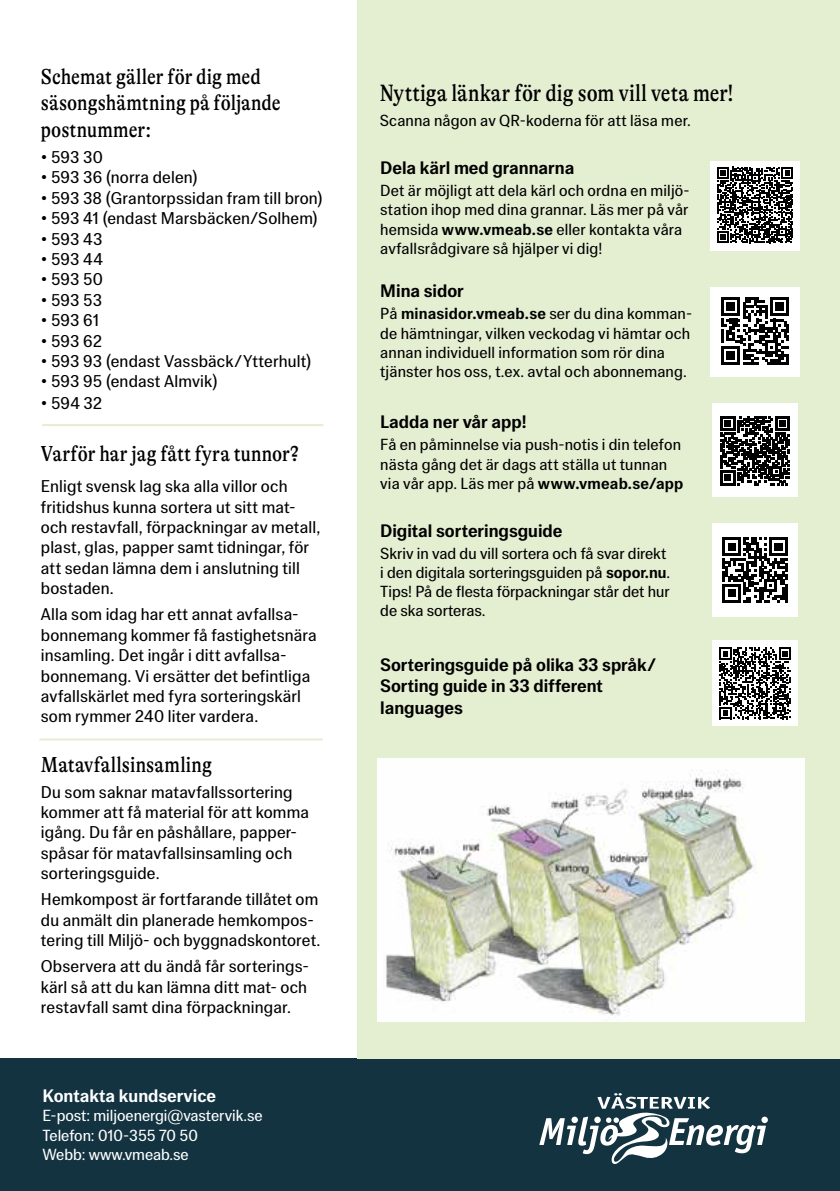
<style>
.page{position:relative;width:840px;height:1191px;background:#fff}
.page>*{position:absolute;margin:0;border:0;box-sizing:border-box;transform-origin:0 0}
.t1{font:condensed 24px "GT Alpina";color:#000}
.t2{font:condensed 22px/26.4px "GT Alpina";color:#000}
.t3{font:500 18px/21.6px "MNKY Jane";color:#000}
.t4{font:500 18px "MNKY Jane";color:#fff}
.t5{font:17px/20.4px "MNKY Jane";letter-spacing:.01em;color:#000}
.t6{font:16px/19.2px "MNKY Jane";letter-spacing:.01em;color:#000}
.t7{font:16px/19.2px "MNKY Jane";color:#fff}
.s1{font-weight:500}
</style>
<div class="page">
<div style="left:0;top:1058px;width:839px;height:133px;background:#133341"></div>
<div style="left:357px;top:0;width:482px;height:1058px;background:#e4eed1"></div>
<img style="left:377px;top:759px;width:426px;height:262px">
<div style="left:709px;top:287px;width:90px;height:89px;background:#fff"></div>
<svg style="left:721px;top:297px;width:67px;height:68px"></svg>
<div style="left:711px;top:403px;width:86px;height:94px;background:#fff"></div>
<svg style="left:720px;top:416px;width:69px;height:69px"></svg>
<div style="left:709px;top:161px;width:90px;height:89px;background:#fff"></div>
<svg style="left:717px;top:167px;width:75px;height:76px"></svg>
<div style="left:711px;top:523px;width:86px;height:93px;background:#fff"></div>
<svg style="left:722px;top:537px;width:65px;height:65px"></svg>
<div style="left:711px;top:640px;width:86px;height:86px;background:#fff"></div>
<svg style="left:719px;top:647px;width:71px;height:72px"></svg>
<hr style="left:42px;top:424px;width:281px;height:2px;background:#e4eed1">
<hr style="left:39px;top:738px;width:283px;height:2px;background:#e4eed1">
<svg style="left:539px;top:1093px;width:228px;height:71px"></svg>
<p class="t2" style="left:41px;top:64px;width:241px">Schemat gäller för dig med säsongshämtning på följande postnummer:</p>
<p class="t5" style="left:41px;top:147px;width:63px">• 593 30</p>
<p class="t5" style="left:41px;top:167px;width:158px">• 593 36 (norra delen)</p>
<p class="t5" style="left:41px;top:187px;width:283px">• 593 38 (Grantorpssidan fram till bron)</p>
<p class="t5" style="left:41px;top:208px;width:278px">• 593 41 (endast Marsbäcken/Solhem)</p>
<p class="t5" style="left:41px;top:228px;width:63px">• 593 43</p>
<p class="t5" style="left:41px;top:249px;width:64px">• 593 44</p>
<p class="t5" style="left:41px;top:269px;width:63px">• 593 50</p>
<p class="t5" style="left:41px;top:289px;width:63px">• 593 53</p>
<p class="t5" style="left:41px;top:310px;width:60px">• 593 61</p>
<p class="t5" style="left:41px;top:330px;width:63px">• 593 62</p>
<p class="t5" style="left:41px;top:351px;width:272px">• 593 93 (endast Vassbäck/Ytterhult)</p>
<p class="t5" style="left:41px;top:371px;width:178px">• 593 95 (endast Almvik)</p>
<p class="t5" style="left:41px;top:393px;width:63px">• 594 32</p>
<p class="t2" style="left:41px;top:440px;width:259px">Varför har jag fått fyra tunnor?</p>
<p class="t5" style="left:41px;top:476px;width:281px">Enligt svensk lag ska alla villor och fritidshus kunna sortera ut sitt mat&shy;och restavfall, förpackningar av metall, plast, glas, papper samt tidningar, för att sedan lämna dem i anslutning till bostaden.</p>
<p class="t5" style="left:41px;top:604px;width:277px">Alla som idag har ett annat avfallsa&shy;bonnemang kommer få fastighetsnära insamling. Det ingår i ditt avfallsa&shy;bonnemang. Vi ersätter det befintliga avfallskärlet med fyra sorteringskärl som rymmer 240 liter vardera.</p>
<p class="t2" style="left:41px;top:751px;width:173px">Matavfallsinsamling</p>
<p class="t5" style="left:41px;top:781px;width:269px">Du som saknar matavfallssortering kommer att få material för att komma igång. Du får en påshållare, papper&shy;spåsar för matavfallsinsamling och sorteringsguide.</p>
<p class="t5" style="left:41px;top:889px;width:281px">Hemkompost är fortfarande tillåtet om du anmält din planerade hemkompos&shy;tering till Miljö- och byggnadskontoret.</p>
<p class="t5" style="left:41px;top:956px;width:269px;text-align:justify">Observera att du ändå får sorterings&shy;kärl så att du kan lämna ditt mat- och restavfall samt dina förpackningar.</p>
<p class="t4" style="left:43px;top:1085px;width:175px">Kontakta kundservice</p>
<p class="t7" style="left:43px;top:1106px;width:221px">E-post: miljoenergi@vastervik.se<br>Telefon: 010-355 70 50<br>Webb: www.vmeab.se</p>
<h1 class="t1" style="left:379px;top:80px;width:355px">Nyttiga länkar för dig som vill veta mer!</h1>
<p class="t6" style="left:379px;top:111px;width:312px">Scanna någon av QR-koderna för att läsa mer.</p>
<p class="t3" style="left:380px;top:157px;width:195px">Dela kärl med grannarna</p>
<p class="t6" style="left:380px;top:181px;width:310px">Det är möjligt att dela kärl och ordna en miljö&shy;station ihop med dina grannar. Läs mer på vår hemsida <span class="s1">www.vmeab.se</span> eller kontakta våra avfallsrådgivare så hjälper vi dig!</p>
<p class="t3" style="left:380px;top:280px;width:85px">Mina sidor</p>
<p class="t6" style="left:380px;top:304px;width:313px">På <span class="s1">minasidor.vmeab.se</span> ser du dina komman&shy;de hämtningar, vilken veckodag vi hämtar och annan individuell information som rör dina tjänster hos oss, t.ex. avtal och abonnemang.</p>
<p class="t3" style="left:380px;top:411px;width:148px">Ladda ner vår app!</p>
<p class="t6" style="left:380px;top:435px;width:304px">Få en påminnelse via push-notis i din telefon nästa gång det är dags att ställa ut tunnan via vår app. Läs mer på <span class="s1">www.vmeab.se/app</span></p>
<p class="t3" style="left:380px;top:519px;width:184px">Digital sorteringsguide</p>
<p class="t6" style="left:380px;top:543px;width:291px">Skriv in vad du vill sortera och få svar direkt i den digitala sorteringsguiden på <span class="s1">sopor.nu</span>.<br>Tips! På de flesta förpackningar står det hur de ska sorteras.</p>
<p class="t3" style="left:380px;top:653px;width:277px">Sorteringsguide på olika 33 språk/<br>Sorting guide in 33 different languages</p>
</div>
